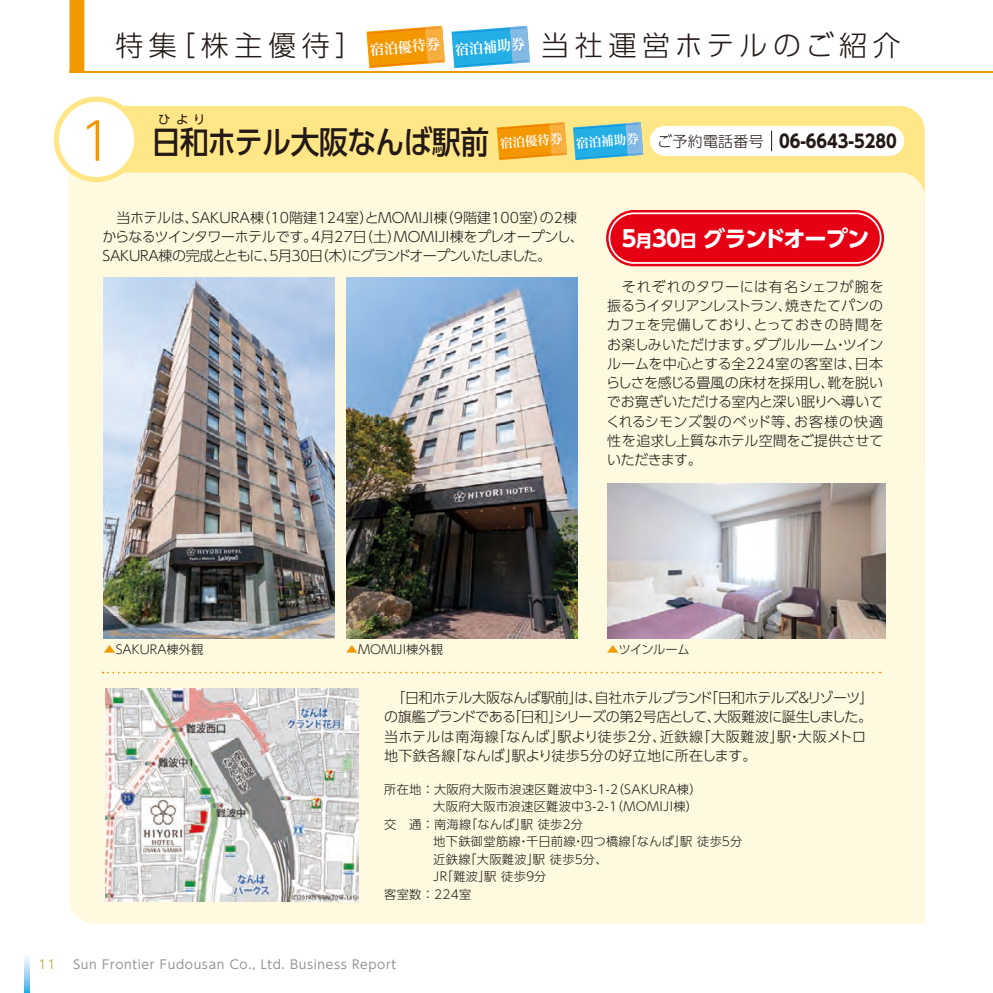
<style>
.page{position:relative;width:993px;height:993px;background:#fff}
.page>*{position:absolute;margin:0;border:0;box-sizing:border-box;transform-origin:0 0}
.t1{font:300 51.8px "UD Shin Go Pro";color:#f39800}
.t2{font:500 31.5px "UD Shin Go Pro";letter-spacing:-.015em;color:#231916;scale:.91 1}
.t3{font:300 28px "UD Shin Go Pro";letter-spacing:.2em;color:#231916}
.t4{font:700 22.22px "UD Shin Go Pro";letter-spacing:-.045em;color:#fff}
.t5{font:700 17.85px "UD Shin Go Pro";color:#231916;scale:.9 1}
.t6{font:300 14px/19.2px "UD Shin Go Pro";letter-spacing:-.02em;color:#231916}
.t7{font:700 14px "Reim Pro";color:#fff}
.t8{font:700 12.6px "Reim Pro";color:#fff}
.t9{font:300 12.25px "UD Shin Go Pro";letter-spacing:.025em;color:#231916}
.t10{font:12.25px "UD Shin Go Pro";letter-spacing:.05em;color:#949595}
.t11{font:300 12.25px "UD Shin Go Pro";color:#231916}
.t12{font:12.25px "UD Shin Go Pro";color:#231916}
.t13{font:12.25px "UD Shin Go Pro";color:#c8b35c}
.s1{font-weight:300;font-size:14.88px}
.s2{font-size:16.62px}
.s3{color:#f39800}
</style>
<div class="page">
<div style="left:69px;top:106px;width:855px;height:66px;background:#ffe787"></div>
<div style="left:69px;top:172px;width:855px;height:751px;background:#fff9e0"></div>
<div style="left:69px;top:0;width:15px;height:72px;background:#f39800"></div>
<hr style="left:69px;top:71px;width:923px;height:2px;background:#f39800">
<svg style="left:366px;top:26px;width:79px;height:42px;background:#f5aa34"></svg>
<svg style="left:451px;top:26px;width:78px;height:42px;background:#55bae8"></svg>
<div style="left:56px;top:99px;width:81px;height:80px;background:#fff;border-radius:50%"></div>
<div style="left:54px;top:96px;width:85px;height:86px;border:5px solid #ffe787;border-radius:50%"></div>
<div style="left:649px;top:126px;width:254px;height:30px;background:#fff;border-radius:15px"></div>
<svg style="left:771px;top:131px;width:1px;height:20px"></svg>
<svg style="left:102px;top:671px;width:778px;height:2px;background:#fce8b9"></svg>
<img style="left:105px;top:688px;width:254px;height:213px">
<div style="left:606px;top:211px;width:276px;height:54px;background:#e60013;border-radius:27px"></div>
<div style="left:606px;top:210px;width:277px;height:56px;border:2px solid #e60013;border-radius:27px"></div>
<div style="left:608px;top:212px;width:273px;height:52px;border:2px solid #fff;border-radius:25px"></div>
<img style="left:103px;top:277px;width:231px;height:361px">
<img style="left:346px;top:277px;width:231px;height:361px">
<img style="left:607px;top:483px;width:277px;height:155px">
<svg style="left:496px;top:122px;width:147px;height:38px;background:#aab17b"></svg>
<svg style="left:25px;top:957px;width:5px;height:35px"></svg>
<h3 class="t3" style="left:115px;top:23px;width:249px">特集［株主優待］</h3>
<p class="t7" style="left:369px;top:38px;width:71px;rotate:-4deg">宿泊優待券</p>
<p class="t7" style="left:454px;top:38px;width:71px;rotate:-4deg">宿泊補助券</p>
<h3 class="t3" style="left:541px;top:23px;width:361px">当社運営ホテルのご紹介</h3>
<h1 class="t1" style="left:70px;top:99px;width:53px">１</h1>
<p class="t12" style="left:158px;top:110px;width:48px">ひより</p>
<h2 class="t2" style="left:152px;top:116px;width:372px">日和ホテル大阪なんば駅前</h2>
<p class="t8" style="left:499px;top:133px;width:64px;rotate:-4deg">宿泊優待券</p>
<p class="t8" style="left:575px;top:133px;width:64px;rotate:-4deg">宿泊補助券</p>
<p class="t5" style="left:657px;top:126px;width:267px"><span class="s1">ご予約電話番号</span> 06-6643-5280</p>
<p class="t6" style="left:102px;top:207px;width:483px">　当ホテルは、SAKURA棟（10階建124室）とMOMIJI棟（9階建100室）の2棟からなるツインタワーホテルです。4月27日（土）MOMIJI棟をプレオープンし、<br>SAKURA棟の完成とともに、5月30日（木）にグランドオープンいたしました。</p>
<h3 class="t4" style="left:621px;top:220px;width:249px">5<span class="s2">月</span>30<span class="s2">日</span> グランドオープン</h3>
<p class="t6" style="left:605px;top:276px;width:279px;text-align:justify;text-indent:16px">それぞれのタワーには有名シェフが腕を振るうイタリアンレストラン、焼きたてパンのカフェを完備しており、とっておきの時間をお楽しみいただけます。ダブルルーム・ツインルームを中心とする全224室の客室は、日本らしさを感じる畳風の床材を採用し、靴を脱いでお寛ぎいただける室内と深い眠りへ導いてくれるシモンズ製のベッド等、お客様の快適性を追求し上質なホテル空間をご提供させていただきます。</p>
<p class="t11" style="left:103px;top:639px;width:101px"><span class="s3">▲</span>SAKURA棟外観</p>
<p class="t11" style="left:345px;top:639px;width:99px"><span class="s3">▲</span>MOMIJI棟外観</p>
<p class="t9" style="left:606px;top:639px;width:84px"><span class="s3">▲</span>ツインルーム</p>
<p class="t6" style="left:384px;top:687px;width:490px;text-indent:7px">「日和ホテル大阪なんば駅前」は、自社ホテルブランド「日和ホテルズ＆リゾーツ」の旗艦ブランドである「日和」シリーズの第2号店として、大阪難波に誕生しました。当ホテルは南海線「なんば」駅より徒歩2分、近鉄線「大阪難波」駅・大阪メトロ地下鉄各線「なんば」駅より徒歩5分の好立地に所在します。</p>
<p class="t9" style="left:384px;top:779px;width:319px">所在地 ： 大阪府大阪市浪速区難波中3-1-2（SAKURA棟）</p>
<p class="t9" style="left:433px;top:796px;width:266px">大阪府大阪市浪速区難波中3-2-1（MOMIJI棟）</p>
<p class="t9" style="left:384px;top:814px;width:200px">交　通 ： 南海線「なんば」駅 徒歩２分</p>
<p class="t9" style="left:433px;top:831px;width:310px">地下鉄御堂筋線・千日前線・四つ橋線「なんば」駅 徒歩５分</p>
<p class="t9" style="left:433px;top:849px;width:176px">近鉄線「大阪難波」駅 徒歩５分、</p>
<p class="t9" style="left:433px;top:866px;width:115px">JR「難波」駅 徒歩９分</p>
<p class="t9" style="left:384px;top:884px;width:89px">客室数 ： 224室</p>
<p class="t13" style="left:39px;top:954px;width:18px">11</p>
<p class="t10" style="left:73px;top:954px;width:324px">Sun Frontier Fudousan Co., Ltd. Business Report</p>
</div>
